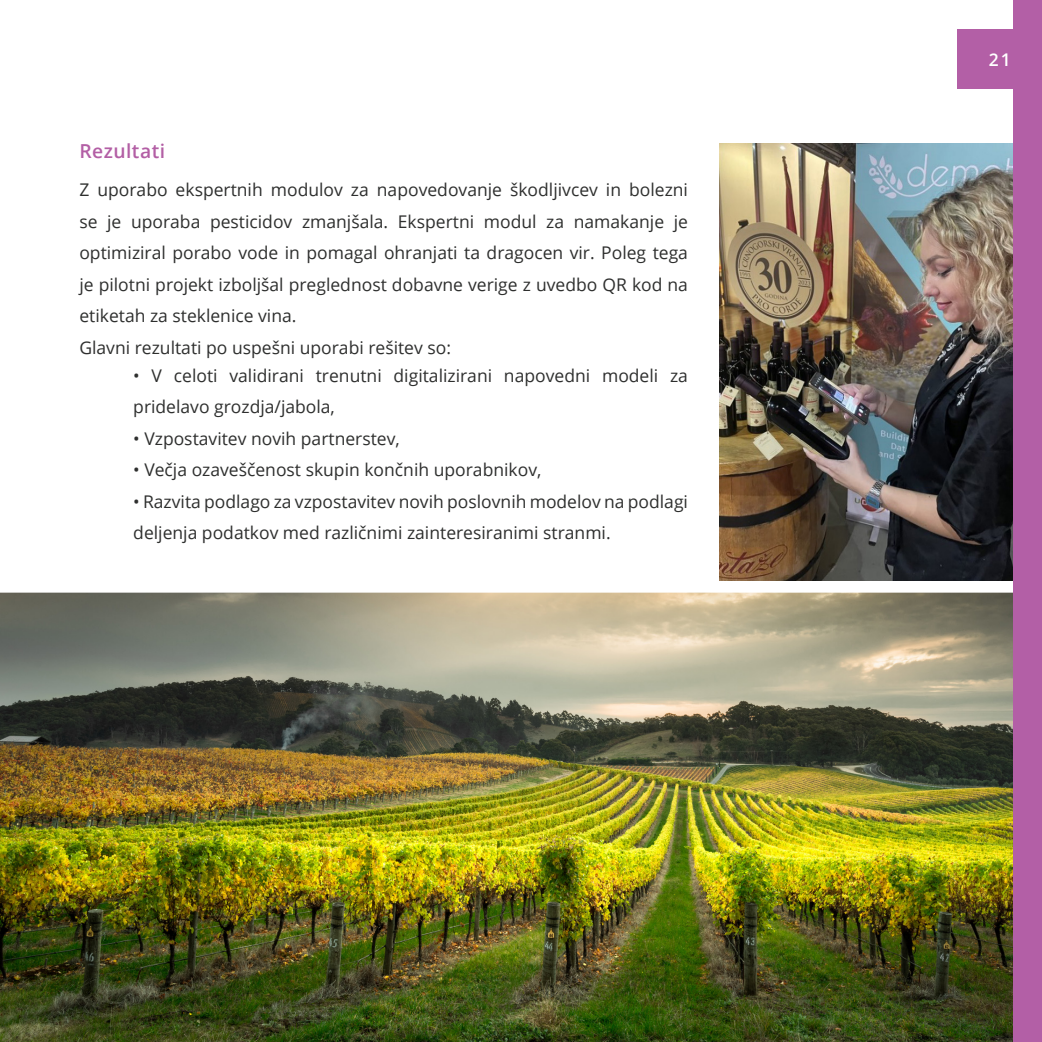
<style>
.page{position:relative;width:1042px;height:1042px;background:#fff}
.page>*{position:absolute;margin:0;border:0;box-sizing:border-box;transform-origin:0 0}
.t1{font:600 19.25px "Open Sans";letter-spacing:.025em;color:#b35fa5}
.t2{font:17.5px/31.5px "Open Sans";color:#2e2f2e}
.t3{font:600 17.5px "Open Sans";color:#fff}
</style>
<div class="page">
<img style="left:0;top:584px;width:1014px;height:458px">
<img style="left:719px;top:143px;width:295px;height:437px">
<div style="left:1014px;top:0;width:28px;height:1042px;background:#b35fa6"></div>
<div style="left:957px;top:29px;width:85px;height:60px;background:#b35fa6"></div>
<p class="t1" style="left:79px;top:138px;width:87px">Rezultati</p>
<p class="t2" style="left:79px;top:174px;width:610px;text-align:justify">Z uporabo ekspertnih modulov za napovedovanje škodljivcev in bolezni se je uporaba pesticidov zmanjšala. Ekspertni modul za namakanje je optimiziral porabo vode in pomagal ohranjati ta dragocen vir. Poleg tega je pilotni projekt izboljšal preglednost dobavne verige z uvedbo QR kod na etiketah za steklenice vina.</p>
<p class="t2" style="left:79px;top:331px;width:373px">Glavni rezultati po uspešni uporabi rešitev so:</p>
<p class="t2" style="left:133px;top:359px;width:556px">• V celoti validirani trenutni digitalizirani napovedni modeli za pridelavo grozdja/jabola,</p>
<p class="t2" style="left:133px;top:422px;width:268px">• Vzpostavitev novih partnerstev,</p>
<p class="t2" style="left:133px;top:454px;width:410px">• Večja ozaveščenost skupin končnih uporabnikov,</p>
<p class="t2" style="left:133px;top:485px;width:556px">• Razvita podlago za vzpostavitev novih poslovnih modelov na podlagi deljenja podatkov med različnimi zainteresiranimi stranmi.</p>
<p class="t3" style="left:989px;top:47px;width:23px">21</p>
</div>
